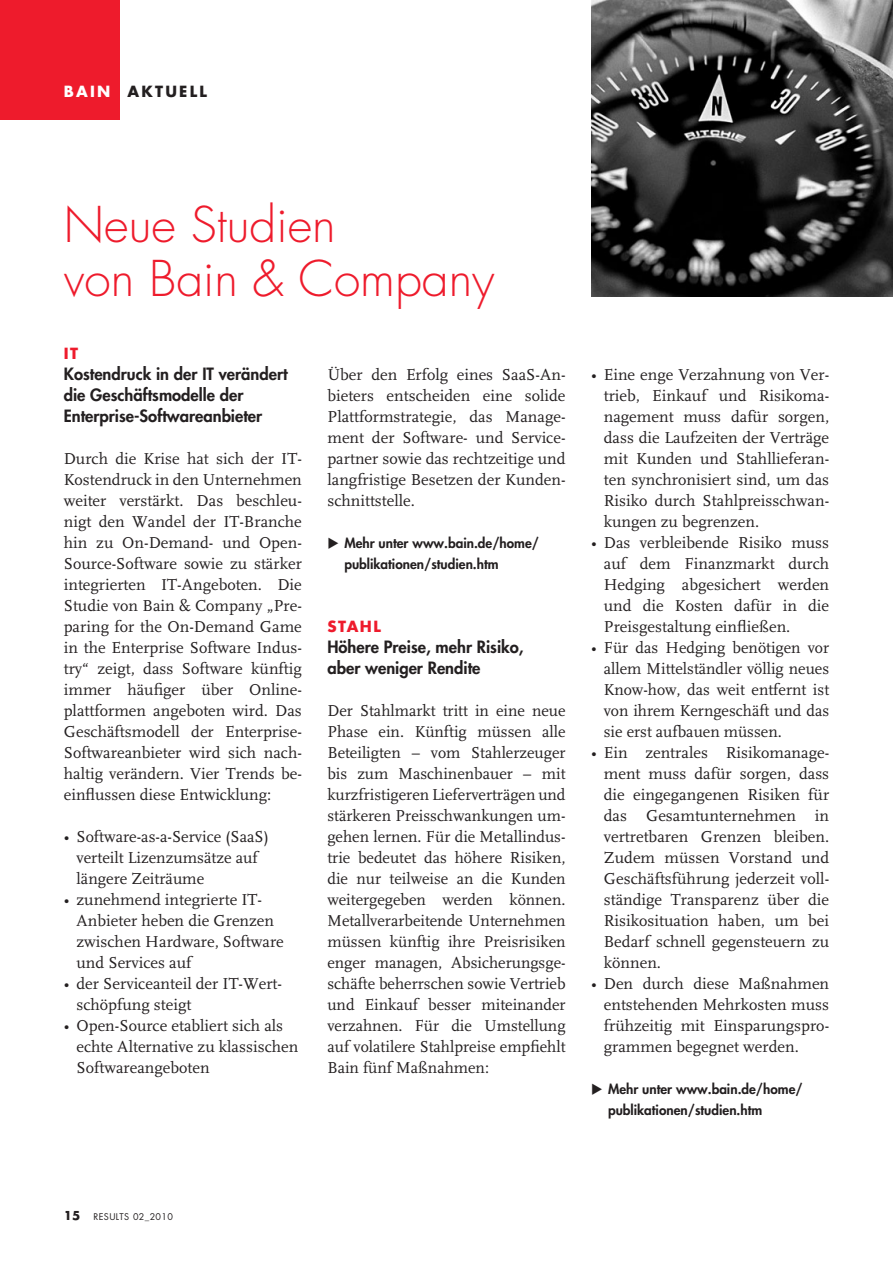
<style>
.page{position:relative;width:893px;height:1263px;background:#fff}
.page>*{position:absolute;margin:0;border:0;box-sizing:border-box;transform-origin:0 0}
.t1{font:300 48px "Futura";color:#ee1b2c}
.t2{font:16.5px/21px "Scala";color:#231f20;text-align:justify}
.t3{font:800 16.5px/21px "Futura";color:#231f20}
.t4{font:700 15px "Futura";letter-spacing:.15em;color:#231f20}
.t5{font:700 15px "Futura";letter-spacing:.1em;color:#ee1b2c}
.t6{font:800 13.5px/21px "Futura";color:#231f20}
.t7{font:9px "Futura";letter-spacing:.04em;color:#231f20}
.s1{color:#fff}
.s2{font-weight:700;font-size:12px}
</style>
<div class="page">
<div style="left:0;top:0;width:119px;height:119px;background:#ee1b2c"></div>
<img style="left:591px;top:0;width:302px;height:296px">
<p class="t4" style="left:64px;top:81px;width:145px"><span class="s1">BAIN</span> AKTUELL</p>
<p class="t1" style="left:64px;top:196px;width:273px">Neue Studien</p>
<p class="t1" style="left:64px;top:250px;width:432px">von Bain &amp; Company</p>
<p class="t5" style="left:64px;top:343px;width:16px">IT</p>
<p class="t3" style="left:64px;top:363px;width:225px">Kostendruck in der IT verändert die Geschäftsmodelle der<br>Enterprise-Softwareanbieter</p>
<p class="t2" style="left:64px;top:448px;width:240px">Durch die Krise hat sich der IT-Kostendruck in den Unternehmen weiter verstärkt. Das beschleu&shy;nigt den Wandel der IT-Branche hin zu On-Demand- und Open-Source-Software sowie zu stärker integrierten IT-Angeboten. Die Studie von Bain &amp; Company „Pre&shy;paring for the On-Demand Game in the Enterprise Software Indus&shy;try“ zeigt, dass Software künftig immer häufiger über Online&shy;plattformen angeboten wird. Das Geschäftsmodell der Enterprise-Softwareanbieter wird sich nach&shy;haltig verändern. Vier Trends be&shy;einflussen diese Entwicklung:</p>
<p class="t2" style="left:77px;top:826px;width:194px;text-align:left;text-indent:-13px">• Software-as-a-Service (SaaS) verteilt Lizenzumsätze auf längere Zeiträume</p>
<p class="t2" style="left:77px;top:889px;width:209px;text-align:left;text-indent:-13px">• zunehmend integrierte IT-<br>Anbieter heben die Grenzen zwischen Hardware, Software und Services auf</p>
<p class="t2" style="left:77px;top:973px;width:207px;text-indent:-13px">• der Serviceanteil der IT-Wert&shy;schöpfung steigt</p>
<p class="t2" style="left:77px;top:1015px;width:223px;text-align:left;text-indent:-13px">• Open-Source etabliert sich als echte Alternative zu klassischen<br>Softwareangeboten</p>
<p class="t2" style="left:327px;top:364px;width:240px">Über den Erfolg eines SaaS-An&shy;bieters entscheiden eine solide Plattformstrategie, das Manage&shy;ment der Software- und Service&shy;partner sowie das rechtzeitige und langfristige Besetzen der Kunden&shy;schnittstelle.</p>
<p class="t6" style="left:344px;top:532px;width:196px;text-indent:-17px">◆ Mehr unter www.bain.de/home/ publikationen/studien.htm</p>
<p class="t5" style="left:327px;top:616px;width:55px">STAHL</p>
<p class="t3" style="left:327px;top:636px;width:198px">Höhere Preise, mehr Risiko,</p>
<p class="t3" style="left:327px;top:657px;width:155px">aber weniger Rendite</p>
<p class="t2" style="left:327px;top:700px;width:240px">Der Stahlmarkt tritt in eine neue Phase ein. Künftig müssen alle Beteiligten – vom Stahlerzeuger bis zum Maschinenbauer – mit kurzfristigeren Lieferverträgen und stärkeren Preisschwankungen um&shy;gehen lernen. Für die Metallindus&shy;trie bedeutet das höhere Risiken, die nur teilweise an die Kunden weitergegeben werden können.<br>Metallverarbeitende Unternehmen müssen künftig ihre Preisrisiken enger managen, Absicherungsge&shy;schäfte beherrschen sowie Vertrieb und Einkauf besser miteinander verzahnen. Für die Umstellung auf volatilere Stahlpreise empfiehlt Bain fünf Maßnahmen:</p>
<p class="t2" style="left:604px;top:364px;width:227px;text-indent:-13px">• Eine enge Verzahnung von Ver&shy;trieb, Einkauf und Risikoma&shy;nagement muss dafür sorgen, dass die Laufzeiten der Verträge mit Kunden und Stahllieferan&shy;ten synchronisiert sind, um das Risiko durch Stahlpreisschwan&shy;kungen zu begrenzen.</p>
<p class="t2" style="left:604px;top:532px;width:227px;text-indent:-13px">• Das verbleibende Risiko muss auf dem Finanzmarkt durch Hedging abgesichert werden und die Kosten dafür in die Preisgestaltung einfließen.</p>
<p class="t2" style="left:604px;top:637px;width:227px;text-indent:-13px">• Für das Hedging benötigen vor allem Mittelständler völlig neues Know-how, das weit entfernt ist von ihrem Kerngeschäft und das sie erst aufbauen müssen.</p>
<p class="t2" style="left:604px;top:742px;width:227px;text-indent:-13px">• Ein zentrales Risikomanage&shy;ment muss dafür sorgen, dass die eingegangenen Risiken für das Gesamtunternehmen in vertretbaren Grenzen bleiben.<br>Zudem müssen Vorstand und Geschäftsführung jederzeit voll&shy;ständige Transparenz über die Risikosituation haben, um bei Bedarf schnell gegensteuern zu können.</p>
<p class="t2" style="left:604px;top:973px;width:227px;text-indent:-13px">• Den durch diese Maßnahmen entstehenden Mehrkosten muss frühzeitig mit Einsparungspro&shy;grammen begegnet werden.</p>
<p class="t6" style="left:608px;top:1078px;width:196px;text-indent:-17px">◆ Mehr unter www.bain.de/home/ publikationen/studien.htm</p>
<p class="t7" style="left:64px;top:1211px;width:111px"><span class="s2">15</span> RESULTS 02_2010</p>
</div>
